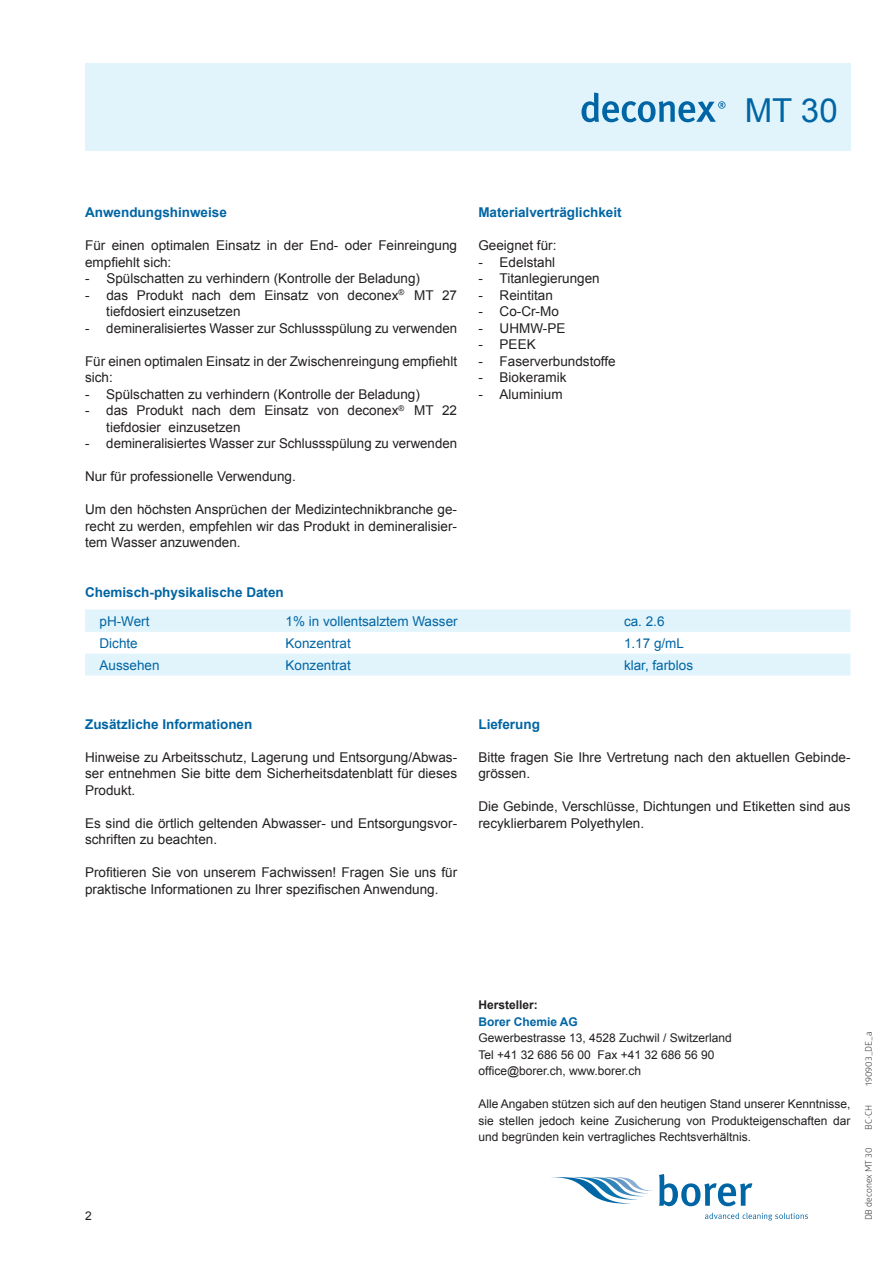
<style>
.page{position:relative;width:893px;height:1263px;background:#fff}
.page>*{position:absolute;margin:0;border:0;box-sizing:border-box;transform-origin:0 0}
.t1{font:33px "Arial";color:#0065a4}
.t2{font:13.5px/16.5px "Arial";color:#231f20}
.t3{font:700 13.5px "Arial";color:#0065a4}
.t4{font:13.5px "Arial";color:#0065a4}
.t5{font:12px/16.5px "Arial";color:#231f20}
.t6{font:700 12px "Arial";color:#0065a4}
.t7{font:700 12px "Arial";color:#231f20}
.t8{font:9px "Glober";color:#231f20}
</style>
<div class="page">
<svg style="left:551px;top:1174px;width:201px;height:32px"></svg>
<svg style="left:705px;top:1213px;width:103px;height:7px"></svg>
<div style="left:85px;top:64px;width:765px;height:87px;background:#e1f4fc"></div>
<svg style="left:581px;top:93px;width:144px;height:29px"></svg>
<svg style="left:85px;top:609px;width:765px;height:66px;fill:#e1f4fc"></svg>
<p class="t3" style="left:85px;top:203px;width:143px">Anwendungshinweise</p>
<p class="t2" style="left:85px;top:237px;width:374px">Für einen optimalen Einsatz in der End- oder Feinreingung empfiehlt sich:</p>
<p class="t2" style="left:85px;top:270px;width:336px">- Spülschatten zu verhindern (Kontrolle der Beladung)</p>
<p class="t2" style="left:106px;top:286px;width:352px;text-indent:-21px">- das Produkt nach dem Einsatz von deconex<sup>®</sup> MT 27 tiefdosiert einzusetzen</p>
<p class="t2" style="left:85px;top:319px;width:373px">- demineralisiertes Wasser zur Schlussspülung zu verwenden</p>
<p class="t2" style="left:85px;top:352px;width:374px">Für einen optimalen Einsatz in der Zwischenreingung empfiehlt sich:</p>
<p class="t2" style="left:85px;top:385px;width:336px">- Spülschatten zu verhindern (Kontrolle der Beladung)</p>
<p class="t2" style="left:106px;top:402px;width:352px;text-indent:-21px">- das Produkt nach dem Einsatz von deconex<sup>®</sup> MT 22 tiefdosier einzusetzen</p>
<p class="t2" style="left:85px;top:435px;width:373px">- demineralisiertes Wasser zur Schlussspülung zu verwenden</p>
<p class="t2" style="left:85px;top:468px;width:212px">Nur für professionelle Verwendung.</p>
<p class="t2" style="left:85px;top:501px;width:374px;text-align:justify">Um den höchsten Ansprüchen der Medizintechnikbranche ge&shy;recht zu werden, empfehlen wir das Produkt in demineralisier&shy;tem Wasser anzuwenden.</p>
<p class="t3" style="left:478px;top:203px;width:145px">Materialverträglichkeit</p>
<p class="t2" style="left:478px;top:237px;width:80px">Geeignet für:</p>
<p class="t2" style="left:478px;top:253px;width:78px">- Edelstahl</p>
<p class="t2" style="left:478px;top:270px;width:123px">- Titanlegierungen</p>
<p class="t2" style="left:478px;top:286px;width:76px">- Reintitan</p>
<p class="t2" style="left:478px;top:303px;width:82px">- Co-Cr-Mo</p>
<p class="t2" style="left:478px;top:319px;width:89px">- UHMW-PE</p>
<p class="t2" style="left:478px;top:336px;width:59px">- PEEK</p>
<p class="t2" style="left:478px;top:352px;width:139px">- Faserverbundstoffe</p>
<p class="t2" style="left:478px;top:369px;width:90px">- Biokeramik</p>
<p class="t2" style="left:478px;top:385px;width:86px">- Aluminium</p>
<p class="t3" style="left:85px;top:582px;width:200px">Chemisch-physikalische Daten</p>
<p class="t4" style="left:100px;top:611px;width:52px">pH-Wert</p>
<p class="t4" style="left:286px;top:611px;width:174px">1% in vollentsalztem Wasser</p>
<p class="t4" style="left:624px;top:611px;width:42px">ca. 2.6</p>
<p class="t4" style="left:100px;top:634px;width:40px">Dichte</p>
<p class="t4" style="left:286px;top:634px;width:67px">Konzentrat</p>
<p class="t4" style="left:624px;top:634px;width:62px">1.17 g/mL</p>
<p class="t4" style="left:100px;top:655px;width:62px">Aussehen</p>
<p class="t4" style="left:286px;top:655px;width:67px">Konzentrat</p>
<p class="t4" style="left:624px;top:655px;width:71px">klar, farblos</p>
<h1 class="t1" style="left:745px;top:88px;width:94px">MT 30</h1>
<p class="t3" style="left:85px;top:714px;width:169px">Zusätzliche Informationen</p>
<p class="t2" style="left:85px;top:748px;width:374px;text-align:justify">Hinweise zu Arbeitsschutz, Lagerung und Entsorgung/Abwas&shy;ser entnehmen Sie bitte dem Sicherheitsdatenblatt für dieses Produkt.</p>
<p class="t2" style="left:85px;top:814px;width:374px">Es sind die örtlich geltenden Abwasser- und Entsorgungsvor&shy;schriften zu beachten.</p>
<p class="t2" style="left:85px;top:864px;width:374px">Profitieren Sie von unserem Fachwissen! Fragen Sie uns für praktische Informationen zu Ihrer spezifischen Anwendung.</p>
<p class="t3" style="left:478px;top:714px;width:63px">Lieferung</p>
<p class="t2" style="left:478px;top:748px;width:374px">Bitte fragen Sie Ihre Vertretung nach den aktuellen Gebinde&shy;grössen.</p>
<p class="t2" style="left:478px;top:798px;width:374px">Die Gebinde, Verschlüsse, Dichtungen und Etiketten sind aus recyklierbarem Polyethylen.</p>
<p class="t5" style="left:85px;top:1208px;width:8px">2</p>
<p class="t7" style="left:478px;top:996px;width:61px">Hersteller:</p>
<p class="t6" style="left:478px;top:1013px;width:101px">Borer Chemie AG</p>
<p class="t5" style="left:478px;top:1029px;width:255px">Gewerbestrasse 13, 4528 Zuchwil / Switzerland<br>Tel +41 32 686 56 00 Fax +41 32 686 56 90 office@borer.ch, www.borer.ch</p>
<p class="t5" style="left:478px;top:1095px;width:374px;text-align:justify">Alle Angaben stützen sich auf den heutigen Stand unserer Kenntnisse, sie stellen jedoch keine Zusicherung von Produkteigenschaften dar und begründen kein vertragliches Rechtsverhältnis.</p>
<p class="t8" style="left:862px;top:1086px;width:56px;rotate:-90deg">190903_DE_a</p>
<p class="t8" style="left:862px;top:1130px;width:26px;rotate:-90deg">BC-CH</p>
<p class="t8" style="left:862px;top:1220px;width:74px;rotate:-90deg">DB deconex MT 30</p>
</div>
